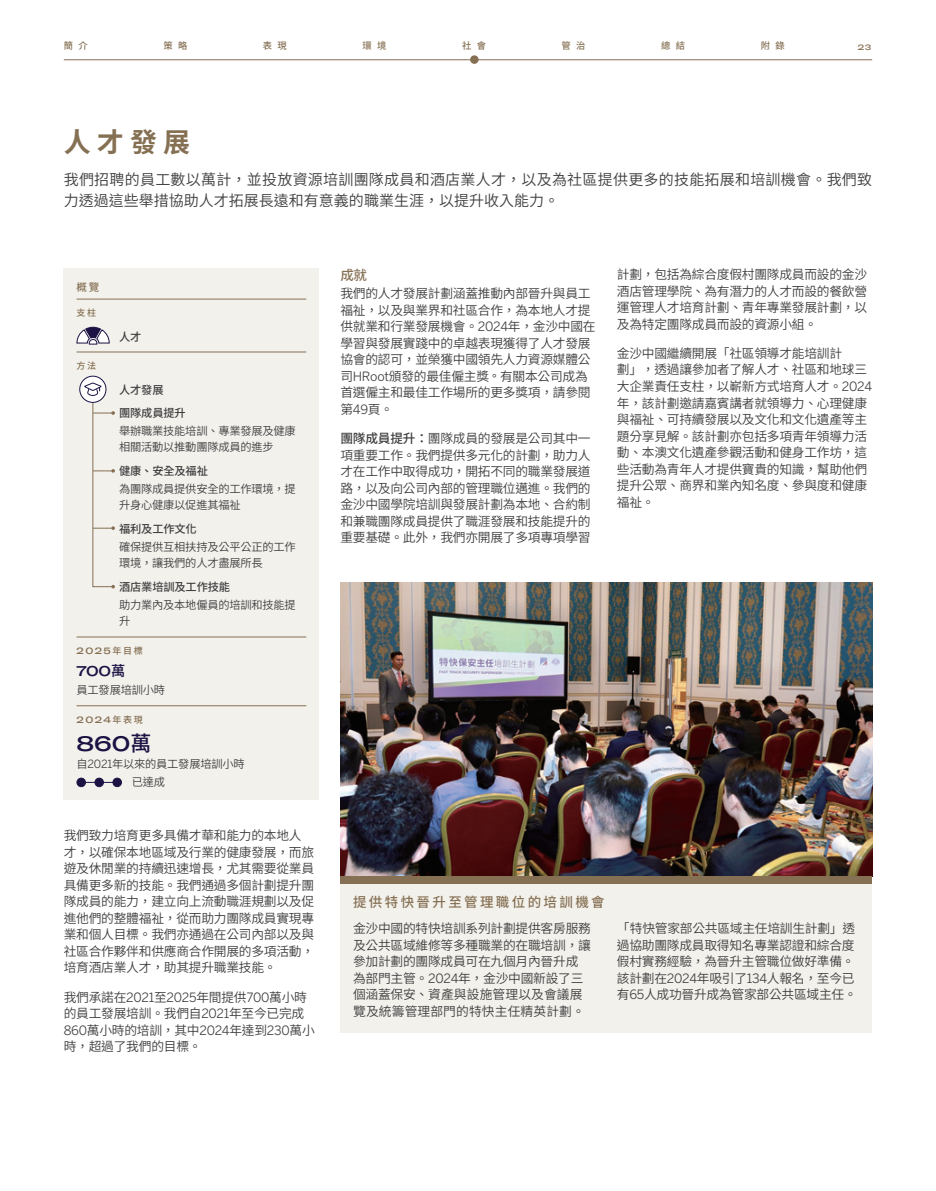
<style>
.page{position:relative;width:936px;height:1191px;background:#fff}
.page>*{position:absolute;margin:0;border:0;box-sizing:border-box;transform-origin:0 0}
.Heading-2{font:700 27px "Source Han Sans TC";color:#857053}
.Performance-Stat{font:500 expanded 21px "GT America";color:#1c1344}
.Intro-Text-f9f26863{font:15px/21px "Source Han Sans TC";letter-spacing:.015em;color:#3e3e3f}
.Target-Stat{font:500 expanded 14.25px "GT America";color:#1c1344}
.Feature-Title{font:500 13.5px "Source Han Sans TC";letter-spacing:.175em;color:#857053}
.body-Text-Subhead-9pt-medium{font:500 13.5px "Source Han Sans TC";color:#857053}
.Body-Text{font:12.75px/16.5px "Source Han Sans TC";letter-spacing:-.02em;color:#3e3e3f}
.At-a-glance-Body-Text{font:11.25px/16.5px "Source Han Sans TC";letter-spacing:-.02em;color:#3e3e3f}
.At-a-glance-Subhead-7-5pt-medium-black{font:500 11.25px "Source Han Sans TC";letter-spacing:-.015em;color:#3e3e3f}
.Performance-Stat-Body-Text{font:11.25px "Source Han Sans TC";letter-spacing:-.02em;color:#3e3e3f}
.Target-Stat-Body-Text{font:11.25px "Source Han Sans TC";letter-spacing:-.02em;color:#3e3e3f}
.Performance-Stat-progress-text{font:11.25px "Source Han Sans TC";color:#3e3e3f}
.Heading-4{font:500 10.5px "Source Han Sans TC";color:#857053}
.t1{font:500 9.3px "Source Han Sans TC";letter-spacing:.575em;color:#857053}
.Heading-5-with-rule-above{font:500 expanded 9px "GT America";letter-spacing:.155em;color:#857053}
.Heading-5-with-rule-above-2{font:500 9px "Source Han Sans TC";color:#857053}
.t2{font:500 expanded 7.8px "GT America";color:#857053}
.s1{font-family:"Source Han Sans TC";font-stretch:normal}
.s2{font-family:"Benton Sans"}
.s3{font-size:11.25px;color:#231f20}
.s4{font-weight:500}
</style>
<div class="page">
<div style="left:470px;top:55px;width:8px;height:9px;background:#857053;border-radius:50%"></div>
<hr style="left:64px;top:59px;width:808px;height:1px;background:#857053">
<div style="left:64px;top:268px;width:255px;height:531px;background:#f3f1ec"></div>
<hr style="left:77px;top:299px;width:229px;height:1px;background:#857053">
<hr style="left:77px;top:352px;width:229px;height:1px;background:#857053">
<hr style="left:77px;top:637px;width:229px;height:1px;background:#857053">
<hr style="left:77px;top:705px;width:229px;height:1px;background:#857053">
<svg style="left:76px;top:326px;width:34px;height:19px"></svg>
<svg style="left:79px;top:375px;width:36px;height:213px"></svg>
<hr style="left:81px;top:782px;width:36px;height:1px;background:#1c1344">
<div style="left:77px;top:778px;width:8px;height:8px;background:#1c1344;border-radius:50%"></div>
<div style="left:77px;top:777px;width:9px;height:10px;border:1px solid #1c1344;border-radius:50%"></div>
<div style="left:95px;top:778px;width:8px;height:8px;background:#1c1344;border-radius:50%"></div>
<div style="left:95px;top:777px;width:9px;height:10px;border:1px solid #1c1344;border-radius:50%"></div>
<div style="left:113px;top:778px;width:8px;height:8px;background:#1c1344;border-radius:50%"></div>
<div style="left:112px;top:777px;width:10px;height:10px;border:1px solid #1c1344;border-radius:50%"></div>
<div style="left:340px;top:883px;width:532px;height:149px;background:#f3f1ec"></div>
<img style="left:340px;top:582px;width:532px;height:294px">
<div style="left:340px;top:876px;width:532px;height:8px;background:#857053"></div>
<p class="t1" style="left:64px;top:41px;width:25px">簡介</p>
<p class="t1" style="left:163px;top:41px;width:25px">策略</p>
<p class="t1" style="left:263px;top:41px;width:25px">表現</p>
<p class="t1" style="left:362px;top:41px;width:25px">環境</p>
<p class="t1" style="left:462px;top:41px;width:25px">社會</p>
<p class="t1" style="left:561px;top:41px;width:25px">管治</p>
<p class="t1" style="left:661px;top:41px;width:25px">總結</p>
<p class="t1" style="left:760px;top:41px;width:25px">附錄</p>
<p class="t2" style="left:857px;top:42px;width:15px">23</p>
<p class="Heading-2" style="left:64px;top:127px;width:128px">人才發展</p>
<p class="Intro-Text-f9f26863" style="left:64px;top:169px;width:809px">我們招聘的員工數以萬計，並投放資源培訓團隊成員和酒店業人才，以及為社區提供更多的技能拓展和培訓機會。我們致力透過這些舉措協助人才拓展長遠和有意義的職業生涯，以提升收入能力。</p>
<p class="Heading-4" style="left:77px;top:281px;width:24px">概覽</p>
<p class="Heading-5-with-rule-above-2" style="left:77px;top:307px;width:21px">支柱</p>
<p class="Heading-5-with-rule-above-2" style="left:77px;top:360px;width:21px">方法</p>
<p class="At-a-glance-Subhead-7-5pt-medium-black" style="left:119px;top:330px;width:24px">人才</p>
<p class="At-a-glance-Subhead-7-5pt-medium-black" style="left:119px;top:383px;width:46px">人才發展</p>
<p class="At-a-glance-Subhead-7-5pt-medium-black" style="left:119px;top:406px;width:68px">團隊成員提升</p>
<p class="At-a-glance-Body-Text" style="left:119px;top:422px;width:178px">舉辦職業技能培訓、專業發展及健康相關活動以推動團隊成員的進步</p>
<p class="At-a-glance-Subhead-7-5pt-medium-black" style="left:119px;top:464px;width:90px">健康、安全及福祉</p>
<p class="At-a-glance-Body-Text" style="left:119px;top:480px;width:178px">為團隊成員提供安全的工作環境，提升身心健康以促進其福祉</p>
<p class="At-a-glance-Subhead-7-5pt-medium-black" style="left:119px;top:522px;width:79px">福利及工作文化</p>
<p class="At-a-glance-Body-Text" style="left:119px;top:538px;width:178px">確保提供互相扶持及公平公正的工作環境，讓我們的人才盡展所長</p>
<p class="At-a-glance-Subhead-7-5pt-medium-black" style="left:119px;top:580px;width:112px">酒店業培訓及工作技能</p>
<p class="At-a-glance-Body-Text" style="left:119px;top:596px;width:178px">助力業內及本地僱員的培訓和技能提升</p>
<p class="Heading-5-with-rule-above" style="left:77px;top:645px;width:68px">2025<span class="s1">年目標</span></p>
<p class="Target-Stat" style="left:77px;top:662px;width:50px">700<span class="s1">萬</span></p>
<p class="Target-Stat-Body-Text" style="left:77px;top:683px;width:90px">員工發展培訓小時</p>
<p class="Heading-5-with-rule-above" style="left:77px;top:714px;width:68px">2024<span class="s1">年表現</span></p>
<p class="Performance-Stat" style="left:77px;top:731px;width:76px">860<span class="s1">萬</span></p>
<p class="Performance-Stat-Body-Text" style="left:77px;top:757px;width:170px">自<span class="s2">2021</span>年以來的員工發展培訓小時</p>
<p class="Performance-Stat-progress-text" style="left:132px;top:775px;width:35px">已達成</p>
<p class="Body-Text" style="left:64px;top:827px;width:252px">我們致力培育更多具備才華和能力的本地人才，以確保本地區域及行業的健康發展，而旅遊及休閒業的持續迅速增長，尤其需要從業員具備更多新的技能。我們通過多個計劃提升團隊成員的能力，建立向上流動職涯規劃以及促進他們的整體福祉，從而助力團隊成員實現專業和個人目標。我們亦通過在公司內部以及與社區合作夥伴和供應商合作開展的多項活動，培育酒店業人才，助其提升職業技能。</p>
<p class="Body-Text" style="left:64px;top:988px;width:252px">我們承諾在<span class="s2">2021</span>至<span class="s2">2025</span>年間提供<span class="s2">700</span>萬小時的員工發展培訓。我們自<span class="s2">2021</span>年至今已完成<br><span class="s2">860</span>萬小時的培訓，其中<span class="s2">2024</span>年達到<span class="s2">230</span>萬小時，超過了我們的目標。</p>
<p class="body-Text-Subhead-9pt-medium" style="left:340px;top:267px;width:28px">成就</p>
<p class="Body-Text" style="left:340px;top:286px;width:257px">我們的人才發展計劃涵蓋推動內部晉升與員工福祉，以及與業界和社區合作，為本地人才提供就業和行業發展機會。<span class="s2">2024</span>年，金沙中國在學習與發展實踐中的卓越表現獲得了人才發展協會的認可，並榮獲中國領先人力資源媒體公司<span class="s2">HRoot</span>頒發的最佳僱主獎<span class="s3">。</span>有關本公司成為首選僱主和最佳工作場所的更多獎項，請參閱第<span class="s2">49</span>頁。</p>
<p class="Body-Text" style="left:340px;top:430px;width:252px;text-align:justify"><span class="s4">團隊成員提升：</span>團隊成員的發展是公司其中一項重要工作。我們提供多元化的計劃，助力人才在工作中取得成功，開拓不同的職業發展道路，以及向公司內部的管理職位邁進。我們的金沙中國學院培訓與發展計劃為本地、合約制和兼職團隊成員提供了職涯發展和技能提升的重要基礎。此外，我們亦開展了多項專項學習</p>
<p class="Body-Text" style="left:617px;top:266px;width:252px;text-align:justify">計劃，包括為綜合度假村團隊成員而設的金沙酒店管理學院、為有潛力的人才而設的餐飲營運管理人才培育計劃、青年專業發展計劃，以及為特定團隊成員而設的資源小組。</p>
<p class="Body-Text" style="left:617px;top:345px;width:257px">金沙中國繼續開展「社區領導才能培訓計<br>劃」，透過讓參加者了解人才、社區和地球三大企業責任支柱，以嶄新方式培育人才。<span class="s2">2024</span>年，該計劃邀請嘉賓講者就領導力、心理健康與福祉、可持續發展以及文化和文化遺產等主題分享見解。該計劃亦包括多項青年領導力活動、本澳文化遺產參觀活動和健身工作坊，這些活動為青年人才提供寶貴的知識，幫助他們提升公眾、商界和業內知名度、參與度和健康福祉。</p>
<p class="Feature-Title" style="left:353px;top:894px;width:253px">提供特快晉升至管理職位的培訓機會</p>
<p class="Body-Text" style="left:353px;top:920px;width:239px">金沙中國的特快培訓系列計劃提供客房服務及公共區域維修等多種職業的在職培訓，讓參加計劃的團隊成員可在九個月內晉升成為部門主管。<span class="s2">2024</span>年，金沙中國新設了三個涵蓋保安、資產與設施管理以及會議展覽及統籌管理部門的特快主任精英計劃。</p>
<p class="Body-Text" style="left:617px;top:920px;width:241px">「特快管家部公共區域主任培訓生計劃」透過協助團隊成員取得知名專業認證和綜合度假村實務經驗，為晉升主管職位做好準備。該計劃在<span class="s2">2024</span>年吸引了<span class="s2">134</span>人報名，至今已有<span class="s2">65</span>人成功晉升成為管家部公共區域主任。</p>
</div>
